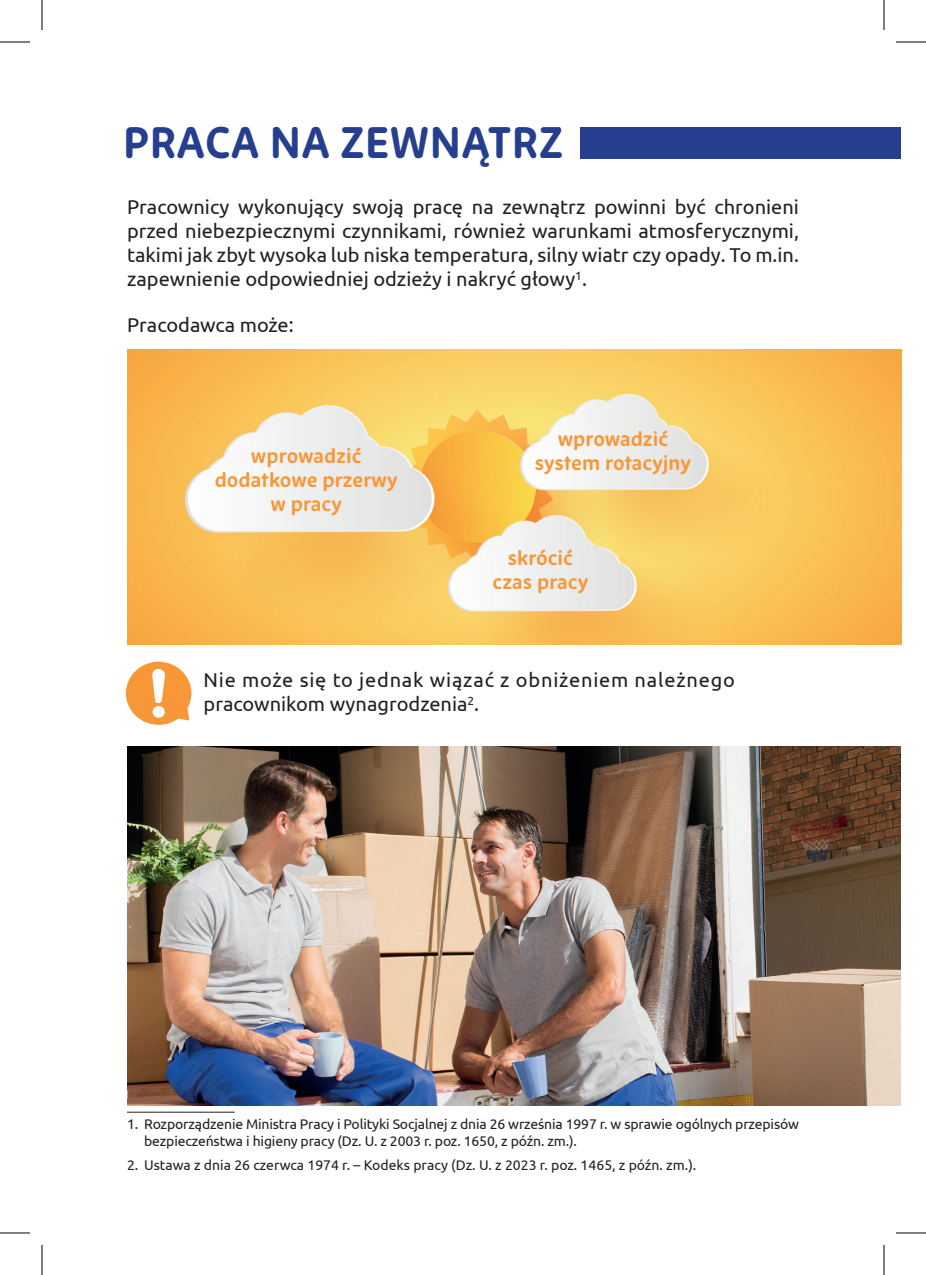
<style>
.page{position:relative;width:926px;height:1275px;background:#fff}
.page>*{position:absolute;margin:0;border:0;box-sizing:border-box;transform-origin:0 0}
.t1{font:700 44px "New Zen";color:#253f8e}
.t2{font:20px/24px "Ubuntu";color:#231f20;text-align:justify}
.t3{font:700 20px/24px "New Zen";color:#f79738;text-align:center}
.t4{font:20px/24px "Ubuntu";letter-spacing:.04em;color:#231f20}
.t5{font:14px/16.8px "Ubuntu";letter-spacing:-.01em;color:#231f20}
</style>
<div class="page">
<img style="left:127px;top:350px;width:774px;height:295px">
<svg style="left:126px;top:661px;width:65px;height:64px"></svg>
<img style="left:127px;top:747px;width:773px;height:358px">
<div style="left:581px;top:127px;width:320px;height:31px;background:#253f8e"></div>
<hr style="left:127px;top:1111px;width:108px;height:1px;background:#231f20">
<hr style="left:0;top:42px;width:30px;height:1px;background:#000">
<hr style="left:896px;top:42px;width:30px;height:1px;background:#000">
<hr style="left:0;top:1232px;width:30px;height:1px;background:#000">
<hr style="left:896px;top:1232px;width:30px;height:1px;background:#000">
<hr style="left:42px;top:0;width:1px;height:30px;background:#000">
<hr style="left:42px;top:1245px;width:1px;height:30px;background:#000">
<hr style="left:884px;top:0;width:1px;height:30px;background:#000">
<hr style="left:884px;top:1245px;width:1px;height:30px;background:#000">
<h1 class="t1" style="left:123px;top:116px;width:442px">PRACA NA ZEWNĄTRZ</h1>
<p class="t2" style="left:127px;top:195px;width:673px">Pracownicy wykonujący swoją pracę na zewnątrz powinni być chronieni przed niebezpiecznymi czynnikami, również warunkami atmosferycznymi, takimi jak zbyt wysoka lub niska temperatura, silny wiatr czy opady. To m.in. zapewnienie odpowiedniej odzieży i nakryć głowy<sup>1</sup>.</p>
<p class="t2" style="left:127px;top:313px;width:168px">Pracodawca może:</p>
<p class="t3" style="left:215px;top:444px;width:184px">wprowadzić dodatkowe przerwy w pracy</p>
<p class="t3" style="left:535px;top:427px;width:158px">wprowadzić system rotacyjny</p>
<p class="t3" style="left:493px;top:546px;width:97px">skrócić czas pracy</p>
<p class="t4" style="left:204px;top:667px;width:533px">Nie może się to jednak wiązać z obniżeniem należnego pracownikom wynagrodzenia<sup>2</sup>.</p>
<p class="t5" style="left:144px;top:1115px;width:656px;text-indent:-17px">1. Rozporządzenie Ministra Pracy i Polityki Socjalnej z dnia 26 września 1997 r. w sprawie ogólnych przepisów bezpieczeństwa i higieny pracy (Dz. U. z 2003 r. poz. 1650, z późn. zm.).</p>
<p class="t5" style="left:127px;top:1156px;width:571px">2. Ustawa z dnia 26 czerwca 1974 r. – Kodeks pracy (Dz. U. z 2023 r. poz. 1465, z późn. zm.).</p>
</div>
